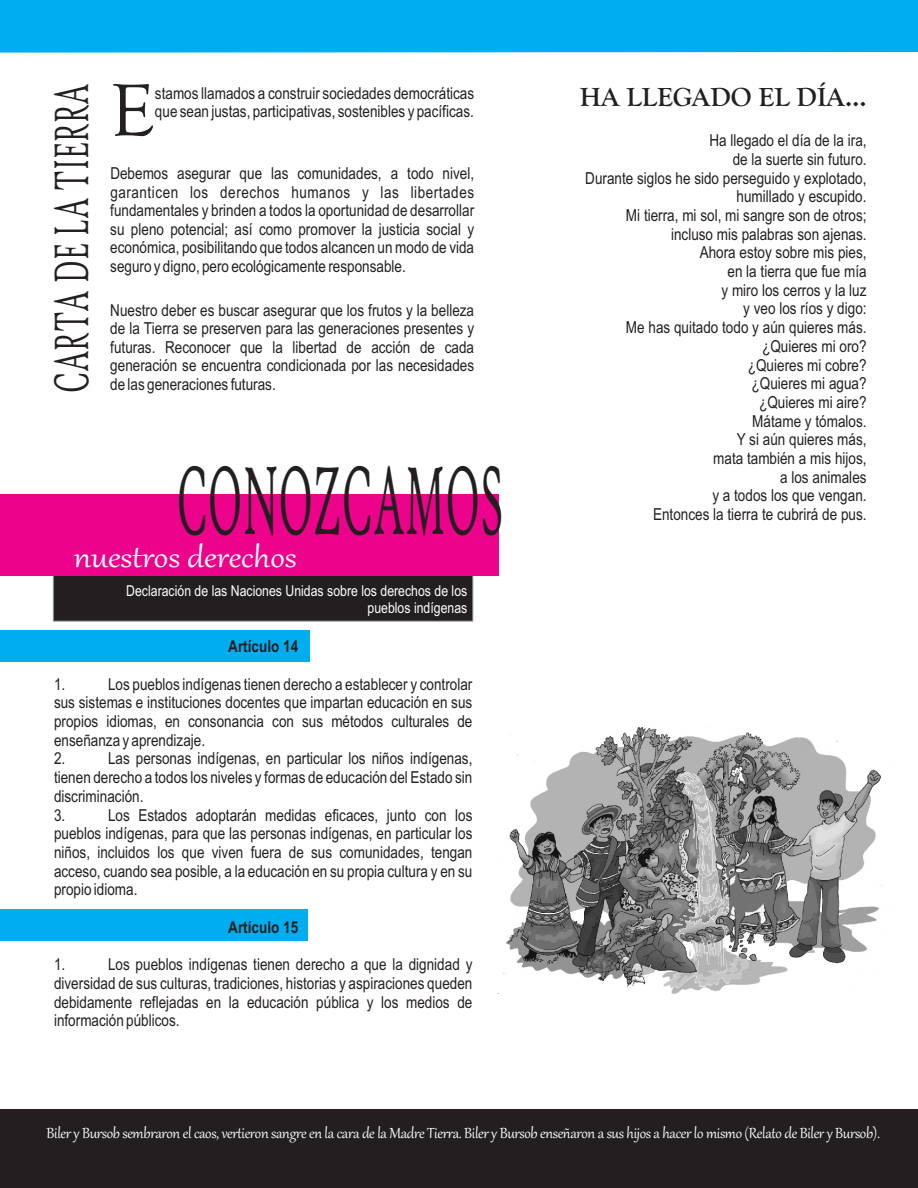
<style>
.page{position:relative;width:918px;height:1188px;background:#fff}
.page>*{position:absolute;margin:0;border:0;box-sizing:border-box;transform-origin:0 0}
.t1{font:103.8px "High Tower Text";color:#231f20;scale:.4 1}
.t2{font:76.35px "Goudy Old Style T";color:#231f20}
.t3{font:52.05px "High Tower Text";color:#231f20;scale:.54 1}
.t4{font:36px "Gabriola";color:#fff;scale:1.12 1}
.t5{font:700 27px "Goudy Old Style T";color:#231f20}
.t6{font:18px "Gabriola";letter-spacing:-.015em;color:#fff}
.t7{font:16.5px/18.8px "Arial Narrow";color:#231f20;text-align:justify}
.t8{font:700 16.5px "Arial Narrow";color:#231f20}
.t9{font:15px/17px "Arial Narrow";color:#fff;text-align:right}
.s1{color:#ed028c}
</style>
<div class="page">
<div style="left:0;top:909px;width:307px;height:31px;background:#00aeef"></div>
<div style="left:0;top:631px;width:309px;height:31px;background:#00aeef"></div>
<div style="left:0;top:0;width:918px;height:53px;background:#00aeef"></div>
<div style="left:0;top:1109px;width:918px;height:79px;background:#231f20"></div>
<div style="left:53px;top:575px;width:420px;height:46px;background:#231f20"></div>
<div style="left:0;top:494px;width:499px;height:81px;background:#ed028c"></div>
<img style="left:498px;top:727px;width:385px;height:267px">
<h3 class="t3" style="left:50px;top:393px;width:576px;rotate:-90deg">CARTA DE LA TIERRA</h3>
<h2 class="t2" style="left:110px;top:67px;width:46px">E</h2>
<p class="t7" style="left:155px;top:85px;width:321px">stamos llamados a construir sociedades democráticas</p>
<p class="t7" style="left:155px;top:104px;width:320px">que sean justas, participativas, sostenibles y pacíficas.</p>
<p class="t7" style="left:110px;top:166px;width:365px">Debemos asegurar que las comunidades, a todo nivel, garanticen los derechos humanos y las libertades fundamentales y brinden a todos la oportunidad de desarrollar su pleno potencial; así como promover la justicia social y económica, posibilitando que todos alcancen un modo de vida seguro y digno, pero ecológicamente responsable.</p>
<p class="t7" style="left:110px;top:302px;width:365px">Nuestro deber es buscar asegurar que los frutos y la belleza de la Tierra se preserven para las generaciones presentes y futuras. Reconocer que la libertad de acción de cada generación se encuentra condicionada por las necesidades de las generaciones futuras.</p>
<h1 class="t1" style="left:177px;top:457px;width:821px">CONOZCAMOS</h1>
<h3 class="t4" style="left:64px;top:542px;width:209px"><span class="s1">-</span>nuestros derechos</h3>
<p class="t9" style="left:126px;top:584px;width:343px">Declaración de las Naciones Unidas sobre los derechos de los pueblos indígenas</p>
<p class="t8" style="left:228px;top:640px;width:71px">Artículo 14</p>
<p class="t7" style="left:54px;top:676px;width:420px;text-align:left;text-indent:54px">Los pueblos indígenas tienen derecho a establecer y controlar sus sistemas e instituciones docentes que impartan educación en sus propios idiomas, en consonancia con sus métodos culturales de enseñanza y aprendizaje.<br>2.</p>
<p class="t7" style="left:54px;top:676px;width:13px">1.</p>
<p class="t7" style="left:54px;top:751px;width:420px;text-align:left;text-indent:54px">Las personas indígenas, en particular los niños indígenas, tienen derecho a todos los niveles y formas de educación del Estado sin discriminación.<br>3.</p>
<p class="t7" style="left:54px;top:807px;width:420px;text-indent:54px">Los Estados adoptarán medidas eficaces, junto con los pueblos indígenas, para que las personas indígenas, en particular los niños, incluidos los que viven fuera de sus comunidades, tengan acceso, cuando sea posible, a la educación en su propia cultura y en su propio idioma.</p>
<p class="t8" style="left:228px;top:921px;width:71px">Artículo 15</p>
<p class="t7" style="left:54px;top:957px;width:13px">1.</p>
<p class="t7" style="left:54px;top:957px;width:420px;text-indent:54px">Los pueblos indígenas tienen derecho a que la dignidad y diversidad de sus culturas, tradiciones, historias y aspiraciones queden debidamente reflejadas en la educación pública y los medios de información públicos.</p>
<h3 class="t5" style="left:580px;top:82px;width:288px">HA LLEGADO EL DÍA…</h3>
<p class="t7" style="left:585px;top:133px;width:283px;text-align:right">Ha llegado el día de la ira,<br>de la suerte sin futuro.<br>Durante siglos he sido perseguido y explotado, humillado y escupido.<br>Mi tierra, mi sol, mi sangre son de otros; incluso mis palabras son ajenas.<br>Ahora estoy sobre mis pies,<br>en la tierra que fue mía<br>y miro los cerros y la luz<br>y veo los ríos y digo:<br>Me has quitado todo y aún quieres más. ¿Quieres mi oro?<br>¿Quieres mi cobre?<br>¿Quieres mi agua?<br>¿Quieres mi aire?<br>Mátame y tómalos.<br>Y si aún quieres más,<br>mata también a mis hijos,<br>a los animales<br>y a todos los que vengan.</p>
<p class="t7" style="left:653px;top:506px;width:215px">Entonces la tierra te cubrirá de pus.</p>
<p class="t6" style="left:47px;top:1125px;width:835px">Biler y Bursob sembraron el caos, vertieron sangre en la cara de la Madre Tierra. Biler y Bursob enseñaron a sus hijos a hacer lo mismo (Relato de Biler y Bursob).</p>
</div>
